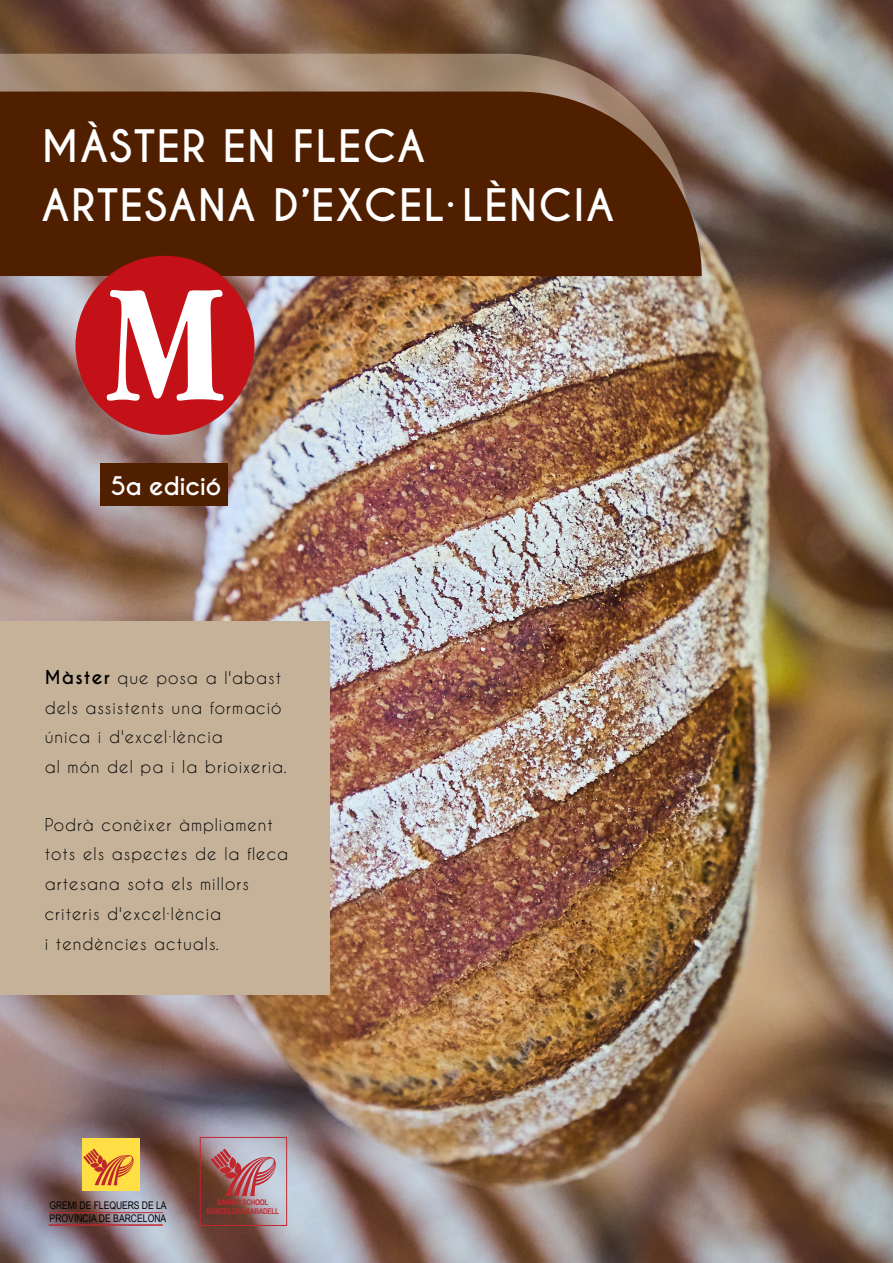
<style>
.page{position:relative;width:893px;height:1263px;background:#fff}
.page>*{position:absolute;margin:0;border:0;box-sizing:border-box;transform-origin:0 0}
.t1{font:700 42px/59.4px "Caviar Dreams";letter-spacing:.035em;color:#fff}
.t2{font:700 24px "Caviar Dreams";letter-spacing:-.02em;color:#fff}
.t3{font:16.5px/29.7px "Caviar Dreams";letter-spacing:.06em;color:#000}
.t4{font:10.5px/12.9px "Arial Narrow";color:#000}
.t5{font:700 7.95px/8.2px "Arial Narrow";letter-spacing:-.03em;color:#c0282e;text-align:center}
.s1{font-weight:700;font-size:18px}
</style>
<div class="page">
<img style="left:0;top:0;width:893px;height:1263px">
<div style="left:0;top:621px;width:329px;height:373px;background:#c5b299"></div>
<div style="left:82px;top:1138px;width:53px;height:53px;background:#ffdf44"></div>
<div style="left:87px;top:1138px;width:53px;height:53px;background:#ffdf44"></div>
<svg style="left:83px;top:1149px;width:51px;height:36px"></svg>
<hr style="left:49px;top:1212px;width:114px;height:1px;background:#bf272d">
<hr style="left:49px;top:1225px;width:114px;height:1px;background:#bf272d">
<div style="left:200px;top:1137px;width:87px;height:89px;border:1px solid #c0282e"></div>
<svg style="left:211px;top:1149px;width:65px;height:47px;background:#b3787e"></svg>
<svg style="left:0;top:54px;width:690px;height:38px;background:#a38c79"></svg>
<div style="left:0;top:92px;width:702px;height:184px;background:#501f00"></div>
<div style="left:75px;top:256px;width:180px;height:179px;background:#c41017;border-radius:50%"></div>
<svg style="left:107px;top:290px;width:117px;height:111px"></svg>
<div style="left:100px;top:463px;width:128px;height:43px;background:#501f00"></div>
<h1 class="t1" style="left:41px;top:118px;width:575px">MÀSTER EN FLECA<br>ARTESANA D’EXCEL·LÈNCIA</h1>
<h2 class="t2" style="left:111px;top:471px;width:112px">5a edició</h2>
<p class="t3" style="left:45px;top:662px;width:244px"><span class="s1">Màster</span> que posa a l'abast dels assistents una formació única i d'excel·lència<br>al món del pa i la brioixeria.</p>
<p class="t3" style="left:45px;top:809px;width:245px">Podrà conèixer àmpliament tots els aspectes de la fleca artesana sota els millors criteris d'excel·lència<br>i tendències actuals.</p>
<p class="t4" style="left:49px;top:1199px;width:119px">GREMI DE FLEQUERS DE LA<br>PROVÍNCIA DE BARCELONA</p>
<p class="t5" style="left:207px;top:1198px;width:74px">BAKING SCHOOL<br>BARCELONA SABADELL</p>
</div>
